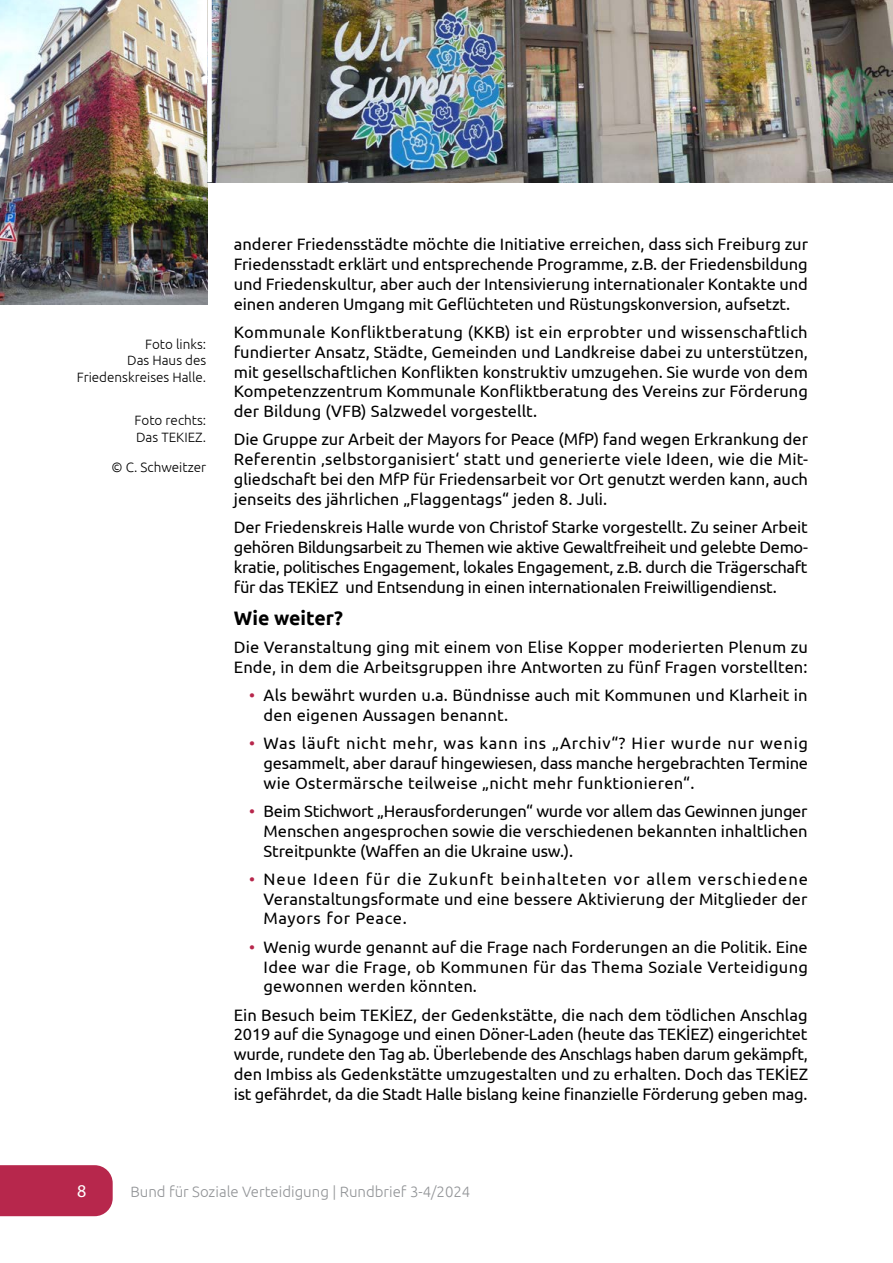
<style>
.page{position:relative;width:893px;height:1263px;background:#fff}
.page>*{position:absolute;margin:0;border:0;box-sizing:border-box;transform-origin:0 0}
.t1{font:700 19.5px "Ubuntu";color:#000}
.t2{font:18px "Myriad Pro";color:#fff}
.t3{font:16.5px/19.8px "Ubuntu";letter-spacing:.005em;color:#000;text-align:justify}
.t4{font:300 15px "Ubuntu";color:#939598}
.t5{font:300 13.5px/16.5px "Ubuntu";color:#000;text-align:right}
.s1{color:#b7274c}
</style>
<div class="page">
<div style="left:0;top:1165px;width:113px;height:51px;background:#b7274c"></div>
<img style="left:0;top:0;width:207px;height:304px">
<img style="left:212px;top:0;width:681px;height:182px">
<p class="t5" style="left:77px;top:335px;width:131px">Foto links:<br>Das Haus des<br>Friedenskreises Halle.</p>
<p class="t5" style="left:135px;top:412px;width:73px;text-align:left">Foto rechts:<br>Das TEKIEZ.</p>
<p class="t5" style="left:111px;top:458px;width:96px">© C. Schweitzer</p>
<p class="t3" style="left:234px;top:234px;width:576px">anderer Friedensstädte möchte die Initiative erreichen, dass sich Freiburg zur Friedensstadt erklärt und entsprechende Programme, z.B. der Friedensbildung und Friedenskultur, aber auch der Intensivierung internationaler Kontakte und einen anderen Umgang mit Geflüchteten und Rüstungskonversion, aufsetzt.</p>
<p class="t3" style="left:234px;top:322px;width:576px">Kommunale Konfliktberatung (KKB) ist ein erprobter und wissenschaftlich fundierter Ansatz, Städte, Gemeinden und Landkreise dabei zu unterstützen, mit gesellschaftlichen Konflikten konstruktiv umzugehen. Sie wurde von dem Kompetenzzentrum Kommunale Konfliktberatung des Vereins zur Förderung der Bildung (VFB) Salzwedel vorgestellt.</p>
<p class="t3" style="left:234px;top:429px;width:576px">Die Gruppe zur Arbeit der Mayors for Peace (MfP) fand wegen Erkrankung der Referentin ‚selbstorganisiert‘ statt und generierte viele Ideen, wie die Mit&shy;gliedschaft bei den MfP für Friedensarbeit vor Ort genutzt werden kann, auch jenseits des jährlichen „Flaggentags“ jeden 8. Juli.</p>
<p class="t3" style="left:234px;top:517px;width:576px">Der Friedenskreis Halle wurde von Christof Starke vorgestellt. Zu seiner Arbeit gehören Bildungsarbeit zu Themen wie aktive Gewaltfreiheit und gelebte Demo&shy;kratie, politisches Engagement, lokales Engagement, z.B. durch die Trägerschaft für das TEKİEZ und Entsendung in einen internationalen Freiwilligendienst.</p>
<p class="t1" style="left:234px;top:606px;width:111px">Wie weiter?</p>
<p class="t3" style="left:234px;top:636px;width:576px">Die Veranstaltung ging mit einem von Elise Kopper moderierten Plenum zu<br>Ende, in dem die Arbeitsgruppen ihre Antworten zu fünf Fragen vorstellten:</p>
<p class="t3" style="left:264px;top:685px;width:545px;text-indent:-14px"><span class="s1">•</span> Als bewährt wurden u.a. Bündnisse auch mit Kommunen und Klarheit in den eigenen Aussagen benannt.</p>
<p class="t3" style="left:264px;top:733px;width:546px;text-indent:-14px"><span class="s1">•</span> Was läuft nicht mehr, was kann ins „Archiv“? Hier wurde nur wenig gesammelt, aber darauf hingewiesen, dass manche hergebrachten Termine wie Ostermärsche teilweise „nicht mehr funktionieren“.</p>
<p class="t3" style="left:264px;top:801px;width:545px;text-indent:-14px"><span class="s1">•</span> Beim Stichwort „Herausforderungen“ wurde vor allem das Gewinnen junger Menschen angesprochen sowie die verschiedenen bekannten inhaltlichen Streitpunkte (Waffen an die Ukraine usw.).</p>
<p class="t3" style="left:264px;top:868px;width:546px;text-indent:-14px"><span class="s1">•</span> Neue Ideen für die Zukunft beinhalteten vor allem verschiedene Veranstaltungsformate und eine bessere Aktivierung der Mitglieder der Mayors for Peace.</p>
<p class="t3" style="left:264px;top:936px;width:546px;text-indent:-14px"><span class="s1">•</span> Wenig wurde genannt auf die Frage nach Forderungen an die Politik. Eine Idee war die Frage, ob Kommunen für das Thema Soziale Verteidigung gewonnen werden könnten.</p>
<p class="t3" style="left:234px;top:1004px;width:576px">Ein Besuch beim TEKİEZ, der Gedenkstätte, die nach dem tödlichen Anschlag 2019 auf die Synagoge und einen Döner-Laden (heute das TEKİEZ) eingerichtet wurde, rundete den Tag ab. Überlebende des Anschlags haben darum gekämpft, den Imbiss als Gedenkstätte umzugestalten und zu erhalten. Doch das TEKİEZ ist gefährdet, da die Stadt Halle bislang keine finanzielle Förderung geben mag.</p>
<p class="t2" style="left:77px;top:1180px;width:11px">8</p>
<p class="t4" style="left:130px;top:1182px;width:341px">Bund für Soziale Verteidigung | Rundbrief 3-4/2024</p>
</div>
